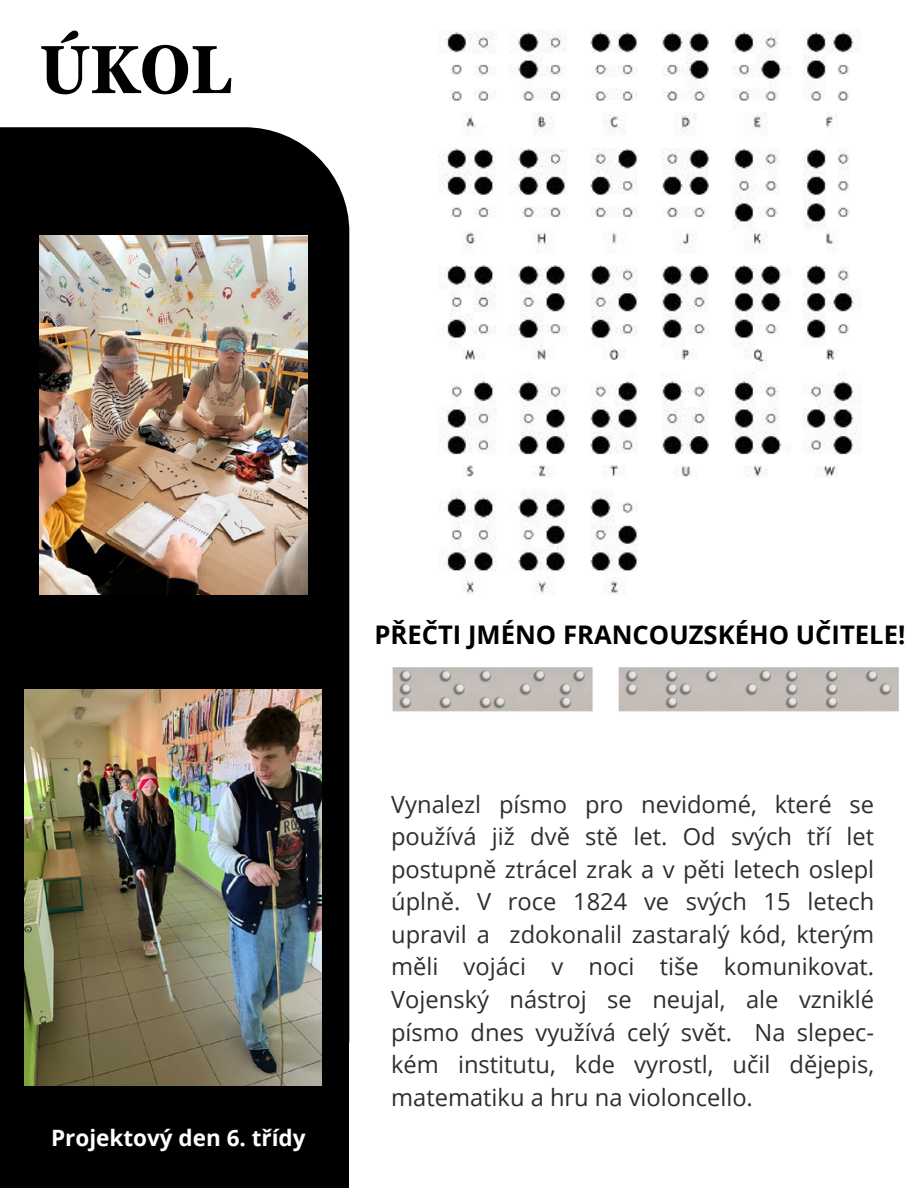
<style>
.page{position:relative;width:918px;height:1188px;background:#fff}
.page>*{position:absolute;margin:0;border:0;box-sizing:border-box;transform-origin:0 0}
.t1{font:700 condensed 67.8px "Georgia Pro";color:#000}
.t2{font:700 25.65px "Open Sans";color:#000}
.t3{font:23.7px/32.5px "Open Sans";color:#322d2e;text-align:justify}
.t4{font:700 22.5px "Open Sans";color:#fff}
</style>
<div class="page">
<img style="left:438px;top:30px;width:422px;height:565px">
<div style="left:0;top:770px;width:349px;height:418px;background:#000"></div>
<div style="left:0;top:127px;width:349px;height:959px;background:#000"></div>
<img style="left:39px;top:235px;width:269px;height:359px">
<img style="left:392px;top:667px;width:507px;height:45px">
<img style="left:25px;top:689px;width:297px;height:396px">
<h1 class="t1" style="left:39px;top:31px;width:194px">ÚKOL</h1>
<h2 class="t4" style="left:51px;top:1122px;width:256px">Projektový den 6. třídy</h2>
<p class="t2" style="left:374px;top:617px;width:533px">PŘEČTI JMÉNO FRANCOUZSKÉHO UČITELE!</p>
<p class="t3" style="left:391px;top:787px;width:485px">Vynalezl písmo pro nevidomé, které se používá již dvě stě let. Od svých tří let postupně ztrácel zrak a v pěti letech oslepl úplně. V roce 1824 ve svých 15 letech upravil a zdokonalil zastaralý kód, kterým měli vojáci v noci tiše komunikovat.<br>Vojenský nástroj se neujal, ale vzniklé písmo dnes využívá celý svět. Na slepec&shy;kém institutu, kde vyrostl, učil dějepis, matematiku a hru na violoncello.</p>
</div>
